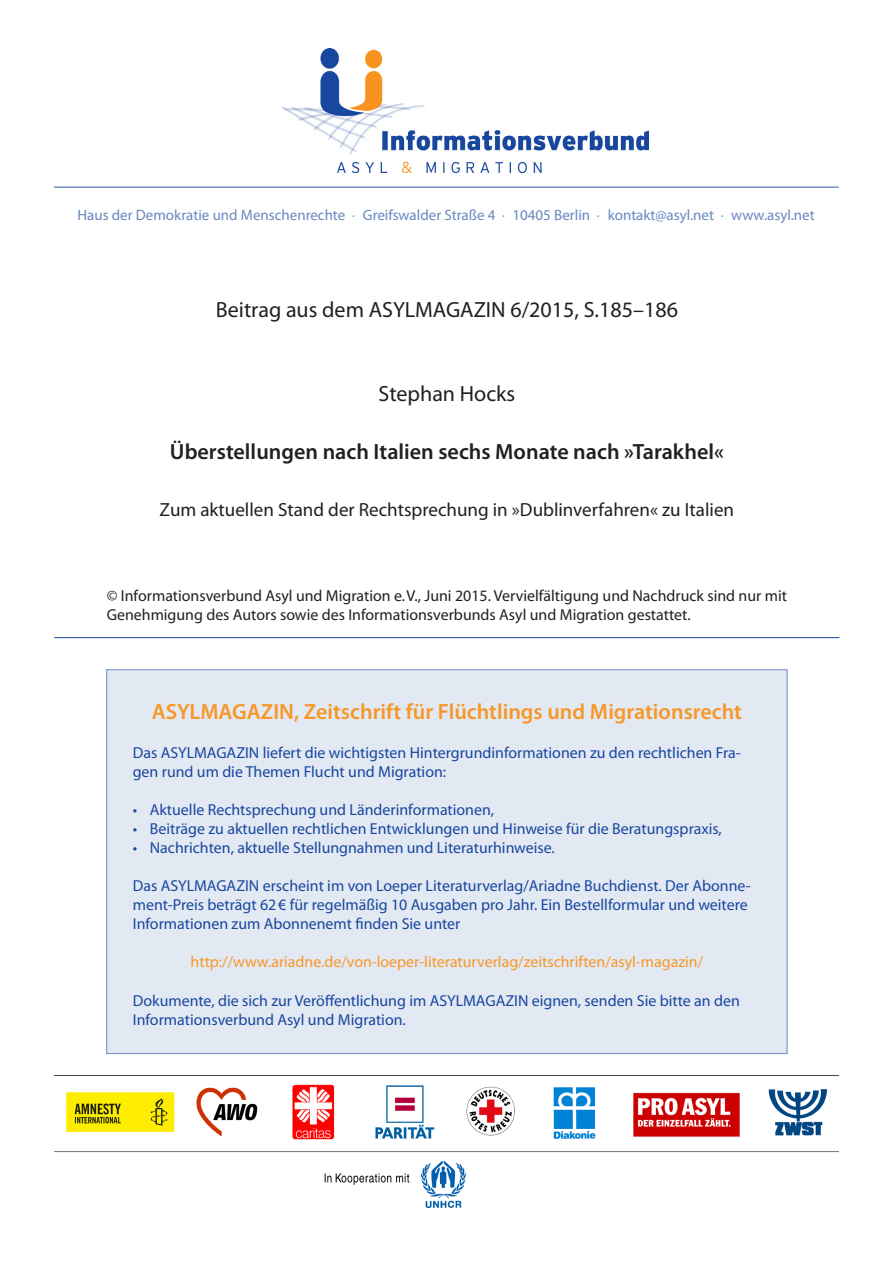
<style>
.page{position:relative;width:893px;height:1263px;background:#fff}
.page>*{position:absolute;margin:0;border:0;box-sizing:border-box;transform-origin:0 0}
.t1{font:600 22.05px "Myriad Pro";color:#f79727}
.t2{font:22.05px "Myriad Pro";color:#231f20}
.t3{font:600 22.05px "Myriad Pro";color:#231f20}
.t4{font:19.05px "Myriad Pro";color:#231f20}
.t5{font:15.9px/19px "Myriad Pro";color:#17479e}
.t6{font:15.9px/19.2px "Myriad Pro";color:#231f20}
.t7{font:15.9px "Myriad Pro";color:#f79727}
.t8{font:15px "Myriad Pro";color:#6887c0}
</style>
<div class="page">
<img style="left:281px;top:49px;width:368px;height:124px">
<hr style="left:54px;top:637px;width:785px;height:1px;background:#17479e">
<div style="left:107px;top:670px;width:680px;height:383px;background:#e3e9f3"></div>
<img style="left:54px;top:1084px;width:784px;height:123px">
<hr style="left:54px;top:187px;width:785px;height:1px;background:#17479e">
<p class="t8" style="left:77px;top:206px;width:739px">Haus der Demokratie und Menschenrechte ⋅ Greifswalder Straße 4 ⋅ 10405 Berlin ⋅ kontakt@asyl.net ⋅ www.asyl.net</p>
<p class="t2" style="left:216px;top:296px;width:464px">Beitrag aus dem ASYLMAGAZIN 6/2015, S.185–186</p>
<p class="t2" style="left:378px;top:380px;width:138px">Stephan Hocks</p>
<p class="t3" style="left:170px;top:437px;width:555px">Überstellungen nach Italien sechs Monate nach »Tarakhel«</p>
<p class="t4" style="left:160px;top:498px;width:576px">Zum aktuellen Stand der Rechtsprechung in »Dublinverfahren« zu Italien</p>
<p class="t6" style="left:107px;top:586px;width:682px">© Informationsverbund Asyl und Migration e.V., Juni 2015. Vervielfältigung und Nachdruck sind nur mit<br>Genehmigung des Autors sowie des Informationsverbunds Asyl und Migration gestattet.</p>
<p class="t1" style="left:152px;top:698px;width:592px">ASYLMAGAZIN, Zeitschrift für Flüchtlings und Migrationsrecht</p>
<p class="t5" style="left:133px;top:742px;width:609px">Das ASYLMAGAZIN liefert die wichtigsten Hintergrundinformationen zu den rechtlichen Fra‑ gen rund um die Themen Flucht und Migration:</p>
<p class="t5" style="left:133px;top:800px;width:363px">• Aktuelle Rechtsprechung und Länderinformationen,</p>
<p class="t5" style="left:133px;top:819px;width:591px">• Beiträge zu aktuellen rechtlichen Entwicklungen und Hinweise für die Beratungspraxis,</p>
<p class="t5" style="left:133px;top:838px;width:424px">• Nachrichten, aktuelle Stellungnahmen und Literaturhinweise.</p>
<p class="t5" style="left:133px;top:876px;width:620px">Das ASYLMAGAZIN erscheint im von Loeper Literaturverlag/Ariadne Buchdienst. Der Abonne‑ ment‑Preis beträgt 62€ für regelmäßig 10 Ausgaben pro Jahr. Ein Bestellformular und weitere<br>Informationen zum Abonnenemt finden Sie unter</p>
<p class="t7" style="left:191px;top:952px;width:514px">http://www.ariadne.de/von-loeper-literaturverlag/zeitschriften/asyl-magazin/</p>
<p class="t5" style="left:133px;top:990px;width:609px">Dokumente, die sich zur Veröffentlichung im ASYLMAGAZIN eignen, senden Sie bitte an den<br>Informationsverbund Asyl und Migration.</p>
</div>
